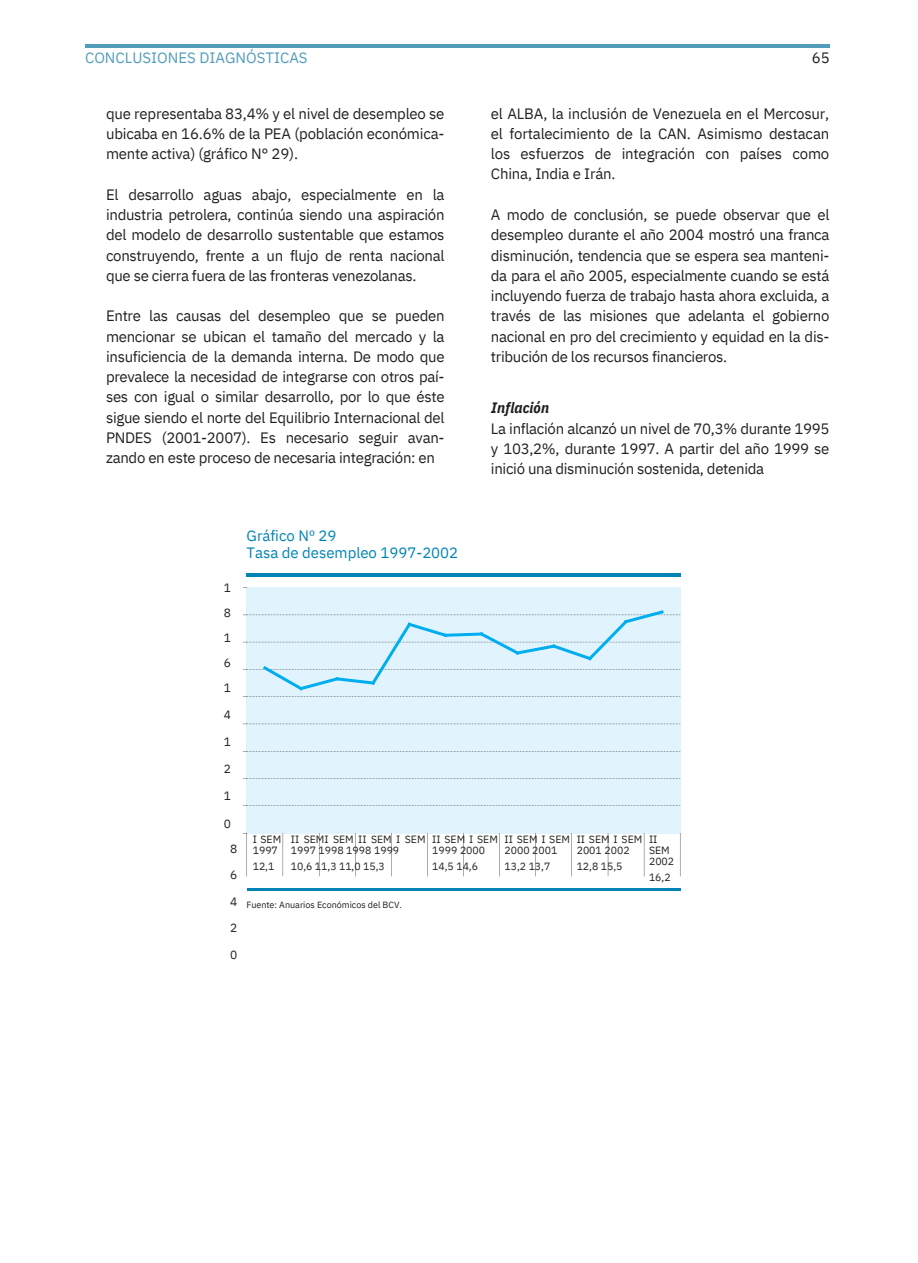
<style>
.page{position:relative;width:918px;height:1263px;background:#fff}
.page>*{position:absolute;margin:0;border:0;box-sizing:border-box;transform-origin:0 0}
.t1{font:15px/20.2px "IBM Plex Sans";letter-spacing:-.02em;color:#231f20;text-align:justify}
.t2{font:15px "IBM Plex Sans";color:#0084b5}
.t3{font:15px "IBM Plex Sans";color:#519cba}
.t4{font:italic 700 15px "IBM Plex Sans Cond";letter-spacing:.005em;color:#231f20}
.t5{font:12px/24.8px "IBM Plex Sans";color:#231f20;text-align:justify}
.t6{font:10.5px/11.2px "IBM Plex Sans";color:#231f20}
.t7{font:9px "IBM Plex Sans";color:#231f20}
</style>
<div class="page">
<hr style="left:85px;top:44px;width:744px;height:3px;background:#519cba">
<div style="left:243px;top:587px;width:437px;height:246px;background:#e1f4fd"></div>
<svg style="left:263px;top:610px;width:401px;height:80px;background:#d5effa"></svg>
<svg style="left:247px;top:832px;width:433px;height:44px"></svg>
<hr style="left:247px;top:574px;width:433px;height:2px;background:#0084b5">
<hr style="left:247px;top:888px;width:433px;height:2px;background:#0084b5">
<p class="t3" style="left:85px;top:48px;width:224px">CONCLUSIONES DIAGNÓSTICAS</p>
<p class="t1" style="left:106px;top:103px;width:340px">que representaba 83,4% y el nivel de desempleo se ubicaba en 16.6% de la PEA (población económica&shy;mente activa) (gráfico N° 29).</p>
<p class="t1" style="left:106px;top:184px;width:340px">El desarrollo aguas abajo, especialmente en la industria petrolera, continúa siendo una aspiración del modelo de desarrollo sustentable que estamos construyendo, frente a un flujo de renta nacional que se cierra fuera de las fronteras venezolanas.</p>
<p class="t1" style="left:106px;top:305px;width:340px">Entre las causas del desempleo que se pueden mencionar se ubican el tamaño del mercado y la insuficiencia de la demanda interna. De modo que prevalece la necesidad de integrarse con otros paí&shy;ses con igual o similar desarrollo, por lo que éste sigue siendo el norte del Equilibrio Internacional del PNDES (2001-2007). Es necesario seguir avan&shy;zando en este proceso de necesaria integración: en</p>
<p class="t5" style="left:224px;top:575px;width:9px">1<br>8<br>1<br>6</p>
<p class="t5" style="left:224px;top:675px;width:9px">1</p>
<p class="t5" style="left:224px;top:702px;width:9px">4</p>
<p class="t5" style="left:224px;top:729px;width:9px">1</p>
<p class="t5" style="left:224px;top:756px;width:9px">2</p>
<p class="t5" style="left:224px;top:783px;width:9px">1</p>
<p class="t5" style="left:224px;top:810px;width:9px">0</p>
<p class="t2" style="left:247px;top:526px;width:91px">Gráfico Nº 29</p>
<p class="t2" style="left:247px;top:542px;width:213px">Tasa de desempleo 1997-2002</p>
<p class="t1" style="left:812px;top:47px;width:19px">65</p>
<p class="t1" style="left:491px;top:103px;width:340px">el ALBA, la inclusión de Venezuela en el Mercosur, el fortalecimiento de la CAN. Asimismo destacan los esfuerzos de integración con países como China, India e Irán.</p>
<p class="t1" style="left:491px;top:204px;width:340px">A modo de conclusión, se puede observar que el desempleo durante el año 2004 mostró una franca disminución, tendencia que se espera sea manteni&shy;da para el año 2005, especialmente cuando se está incluyendo fuerza de trabajo hasta ahora excluida, a través de las misiones que adelanta el gobierno nacional en pro del crecimiento y equidad en la dis&shy;tribución de los recursos financieros.</p>
<p class="t4" style="left:491px;top:397px;width:59px">Inflación</p>
<p class="t1" style="left:491px;top:418px;width:340px">La inflación alcanzó un nivel de 70,3% durante 1995 y 103,2%, durante 1997. A partir del año 1999 se inició una disminución sostenida, detenida</p>
<p class="t5" style="left:230px;top:836px;width:9px">8</p>
<p class="t5" style="left:230px;top:862px;width:9px">6</p>
<p class="t5" style="left:230px;top:889px;width:9px">4</p>
<p class="t5" style="left:230px;top:915px;width:9px">2</p>
<p class="t5" style="left:230px;top:942px;width:9px">0</p>
<p class="t6" style="left:253px;top:833px;width:30px">I SEM<br>1997</p>
<p class="t6" style="left:253px;top:860px;width:23px">12,1</p>
<p class="t6" style="left:291px;top:833px;width:136px">II SEMI SEM II SEM I SEM<br>1997 1998 1998 1999</p>
<p class="t6" style="left:291px;top:860px;width:96px">10,6 11,3 11,0 15,3</p>
<p class="t7" style="left:246px;top:899px;width:157px">Fuente: Anuarios Económicos del BCV.</p>
<p class="t6" style="left:432px;top:833px;width:67px">II SEM I SEM<br>1999 2000</p>
<p class="t6" style="left:432px;top:860px;width:47px">14,5 14,6</p>
<p class="t6" style="left:505px;top:833px;width:67px">II SEM I SEM<br>2000 2001</p>
<p class="t6" style="left:505px;top:860px;width:47px">13,2 13,7</p>
<p class="t6" style="left:577px;top:833px;width:67px">II SEM I SEM<br>2001 2002</p>
<p class="t6" style="left:577px;top:860px;width:47px">12,8 15,5</p>
<p class="t6" style="left:649px;top:833px;width:27px">II<br>SEM<br>2002</p>
<p class="t6" style="left:649px;top:871px;width:23px">16,2</p>
</div>
